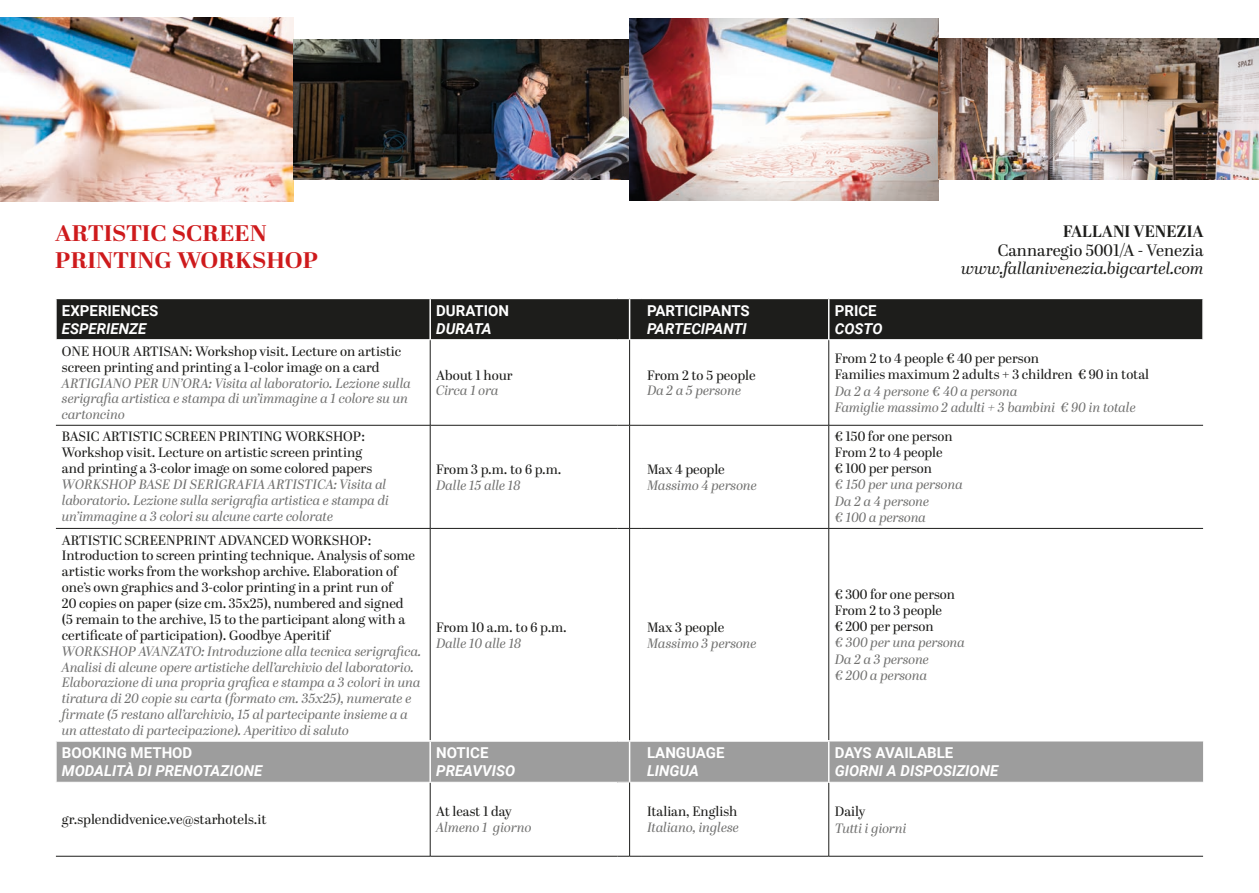
<style>
.page{position:relative;width:1259px;height:893px;background:#fff}
.page>*{position:absolute;margin:0;border:0;box-sizing:border-box;transform-origin:0 0}
.t1{font:700 22.5px/27px "Abril Display";color:#ce1a1c;scale:1.09 1}
.t2{font:italic 16.5px "Abril Display";color:#1d1d1b}
.t3{font:16.5px "Abril Display";color:#1d1d1b}
.t4{font:700 16.5px "Abril Display";color:#1d1d1b}
.t5{font:italic 700 15px "Roboto";color:#fff}
.t6{font:700 15px "Roboto";color:#fff}
.t7{font:13.5px/15.9px "Abril Display";color:#1d1d1b}
.t8{font:italic 13.5px/15.9px "Abril Display";color:#70706f}
</style>
<div class="page">
<img style="left:0;top:17px;width:293px;height:185px">
<img style="left:293px;top:39px;width:336px;height:140px">
<div style="left:57px;top:299px;width:1145px;height:40px;background:#1d1d1b"></div>
<div style="left:57px;top:742px;width:1146px;height:40px;background:#9d9d9d"></div>
<div style="left:617px;top:741px;width:12px;height:41px;background:#9d9d9d"></div>
<hr style="left:828px;top:340px;width:1px;height:85px;background:#1d1d1b">
<hr style="left:828px;top:425px;width:1px;height:103px;background:#1d1d1b">
<hr style="left:828px;top:529px;width:1px;height:211px;background:#1d1d1b">
<hr style="left:828px;top:783px;width:1px;height:73px;background:#1d1d1b">
<hr style="left:56px;top:856px;width:374px;height:1px;background:#1d1d1b">
<hr style="left:430px;top:856px;width:187px;height:1px;background:#1d1d1b">
<hr style="left:641px;top:856px;width:188px;height:1px;background:#1d1d1b">
<hr style="left:829px;top:856px;width:374px;height:1px;background:#1d1d1b">
<hr style="left:430px;top:340px;width:1px;height:85px;background:#1d1d1b">
<hr style="left:430px;top:425px;width:1px;height:103px;background:#1d1d1b">
<hr style="left:430px;top:529px;width:1px;height:211px;background:#1d1d1b">
<hr style="left:430px;top:783px;width:1px;height:73px;background:#1d1d1b">
<hr style="left:429px;top:742px;width:2px;height:40px;background:#fff">
<svg style="left:617px;top:740px;width:24px;height:2px"></svg>
<hr style="left:828px;top:742px;width:1px;height:40px;background:#fff">
<svg style="left:617px;top:782px;width:14px;height:1px"></svg>
<hr style="left:429px;top:299px;width:2px;height:40px;background:#fff">
<hr style="left:828px;top:299px;width:1px;height:40px;background:#fff">
<svg style="left:617px;top:339px;width:24px;height:1px"></svg>
<hr style="left:629px;top:340px;width:1px;height:85px;background:#1d1d1b">
<hr style="left:629px;top:425px;width:1px;height:103px;background:#1d1d1b">
<hr style="left:629px;top:529px;width:1px;height:211px;background:#1d1d1b">
<hr style="left:629px;top:783px;width:1px;height:73px;background:#1d1d1b">
<svg style="left:617px;top:856px;width:24px;height:1px"></svg>
<hr style="left:629px;top:742px;width:1px;height:40px;background:#fff">
<hr style="left:629px;top:299px;width:1px;height:40px;background:#fff">
<hr style="left:56px;top:425px;width:374px;height:1px;background:#1d1d1b">
<hr style="left:430px;top:425px;width:187px;height:1px;background:#1d1d1b">
<svg style="left:617px;top:425px;width:24px;height:1px"></svg>
<hr style="left:641px;top:425px;width:188px;height:1px;background:#1d1d1b">
<hr style="left:829px;top:425px;width:374px;height:1px;background:#1d1d1b">
<hr style="left:56px;top:528px;width:374px;height:1px;background:#1d1d1b">
<hr style="left:430px;top:528px;width:187px;height:1px;background:#1d1d1b">
<svg style="left:617px;top:528px;width:24px;height:1px"></svg>
<hr style="left:641px;top:528px;width:188px;height:1px;background:#1d1d1b">
<hr style="left:829px;top:528px;width:374px;height:1px;background:#1d1d1b">
<img style="left:629px;top:18px;width:309px;height:182px">
<img style="left:938px;top:39px;width:321px;height:141px">
<h1 class="t1" style="left:55px;top:221px;width:243px">ARTISTIC SCREEN<br>PRINTING WORKSHOP</h1>
<p class="t4" style="left:1063px;top:219px;width:142px">FALLANI VENEZIA</p>
<p class="t3" style="left:997px;top:239px;width:207px">Cannaregio 5001/A - Venezia</p>
<p class="t2" style="left:961px;top:257px;width:244px">www.fallanivenezia.bigcartel.com</p>
<p class="t6" style="left:62px;top:300px;width:98px">EXPERIENCES</p>
<p class="t5" style="left:62px;top:318px;width:86px">ESPERIENZE</p>
<p class="t7" style="left:62px;top:344px;width:341px">ONE HOUR ARTISAN: Workshop visit. Lecture on artistic screen printing and printing a 1-color image on a card</p>
<p class="t8" style="left:62px;top:376px;width:350px">ARTIGIANO PER UN’ORA: Visita al laboratorio. Lezione sulla serigrafia artistica e stampa di un’immagine a 1 colore su un cartoncino</p>
<p class="t7" style="left:62px;top:430px;width:312px">BASIC ARTISTIC SCREEN PRINTING WORKSHOP:<br>Workshop visit. Lecture on artistic screen printing and printing a 3-color image on some colored papers</p>
<p class="t8" style="left:62px;top:477px;width:329px">WORKSHOP BASE DI SERIGRAFIA ARTISTICA: Visita al laboratorio. Lezione sulla serigrafia artistica e stampa di un’immagine a 3 colori su alcune carte colorate</p>
<p class="t7" style="left:62px;top:533px;width:355px">ARTISTIC SCREENPRINT ADVANCED WORKSHOP:<br>Introduction to screen printing technique. Analysis of some artistic works from the workshop archive. Elaboration of one’s own graphics and 3-color printing in a print run of<br>20 copies on paper (size cm. 35x25), numbered and signed (5 remain to the archive, 15 to the participant along with a certificate of participation). Goodbye Aperitif</p>
<p class="t8" style="left:62px;top:644px;width:361px">WORKSHOP AVANZATO: Introduzione alla tecnica serigrafica.<br>Analisi di alcune opere artistiche dell’archivio del laboratorio.<br>Elaborazione di una propria grafica e stampa a 3 colori in una tiratura di 20 copie su carta (formato cm. 35x25), numerate e firmate (5 restano all’archivio, 15 al partecipante insieme a a un attestato di partecipazione). Aperitivo di saluto</p>
<p class="t6" style="left:62px;top:742px;width:132px">BOOKING METHOD</p>
<p class="t5" style="left:62px;top:760px;width:202px">MODALITÀ DI PRENOTAZIONE</p>
<p class="t7" style="left:62px;top:812px;width:206px">gr.splendidvenice.ve@starhotels.it</p>
<p class="t6" style="left:436px;top:300px;width:75px">DURATION</p>
<p class="t5" style="left:436px;top:318px;width:57px">DURATA</p>
<p class="t7" style="left:436px;top:368px;width:78px">About 1 hour</p>
<p class="t8" style="left:436px;top:383px;width:64px">Circa 1 ora</p>
<p class="t7" style="left:436px;top:462px;width:127px">From 3 p.m. to 6 p.m.</p>
<p class="t8" style="left:436px;top:478px;width:86px">Dalle 15 alle 18</p>
<p class="t7" style="left:436px;top:620px;width:132px">From 10 a.m. to 6 p.m.</p>
<p class="t8" style="left:436px;top:636px;width:87px">Dalle 10 alle 18</p>
<p class="t6" style="left:436px;top:742px;width:54px">NOTICE</p>
<p class="t5" style="left:436px;top:760px;width:81px">PREAVVISO</p>
<p class="t7" style="left:436px;top:805px;width:77px">At least 1 day</p>
<p class="t8" style="left:436px;top:820px;width:97px">Almeno 1 giorno</p>
<p class="t6" style="left:647px;top:300px;width:104px">PARTICIPANTS</p>
<p class="t5" style="left:647px;top:318px;width:101px">PARTECIPANTI</p>
<p class="t7" style="left:647px;top:368px;width:110px">From 2 to 5 people</p>
<p class="t8" style="left:647px;top:383px;width:96px">Da 2 a 5 persone</p>
<p class="t7" style="left:647px;top:462px;width:79px">Max 4 people</p>
<p class="t8" style="left:647px;top:478px;width:111px">Massimo 4 persone</p>
<p class="t7" style="left:647px;top:620px;width:79px">Max 3 people</p>
<p class="t8" style="left:647px;top:636px;width:111px">Massimo 3 persone</p>
<p class="t6" style="left:647px;top:742px;width:79px">LANGUAGE</p>
<p class="t5" style="left:647px;top:760px;width:53px">LINGUA</p>
<p class="t7" style="left:647px;top:805px;width:92px">Italian, English</p>
<p class="t8" style="left:647px;top:820px;width:93px">Italiano, inglese</p>
<p class="t6" style="left:835px;top:300px;width:43px">PRICE</p>
<p class="t5" style="left:835px;top:318px;width:49px">COSTO</p>
<p class="t7" style="left:835px;top:351px;width:316px;line-height:16.5px">From 2 to 4 people € 40 per person<br>Families maximum 2 adults + 3 children € 90 in total</p>
<p class="t8" style="left:835px;top:384px;width:302px;line-height:16.5px">Da 2 a 4 persone € 40 a persona<br>Famiglie massimo 2 adulti + 3 bambini € 90 in totale</p>
<p class="t7" style="left:835px;top:430px;width:119px">€ 150 for one person<br>From 2 to 4 people € 100 per person</p>
<p class="t8" style="left:835px;top:477px;width:130px;line-height:16.5px">€ 150 per una persona<br>Da 2 a 4 persone<br>€ 100 a persona</p>
<p class="t7" style="left:835px;top:587px;width:122px">€ 300 for one person<br>From 2 to 3 people<br>€ 200 per person</p>
<p class="t8" style="left:835px;top:635px;width:132px;line-height:16.5px">€ 300 per una persona<br>Da 2 a 3 persone<br>€ 200 a persona</p>
<p class="t6" style="left:835px;top:742px;width:120px">DAYS AVAILABLE</p>
<p class="t5" style="left:835px;top:760px;width:165px">GIORNI A DISPOSIZIONE</p>
<p class="t7" style="left:835px;top:804px;width:32px">Daily</p>
<p class="t8" style="left:835px;top:821px;width:73px">Tutti i giorni</p>
</div>
